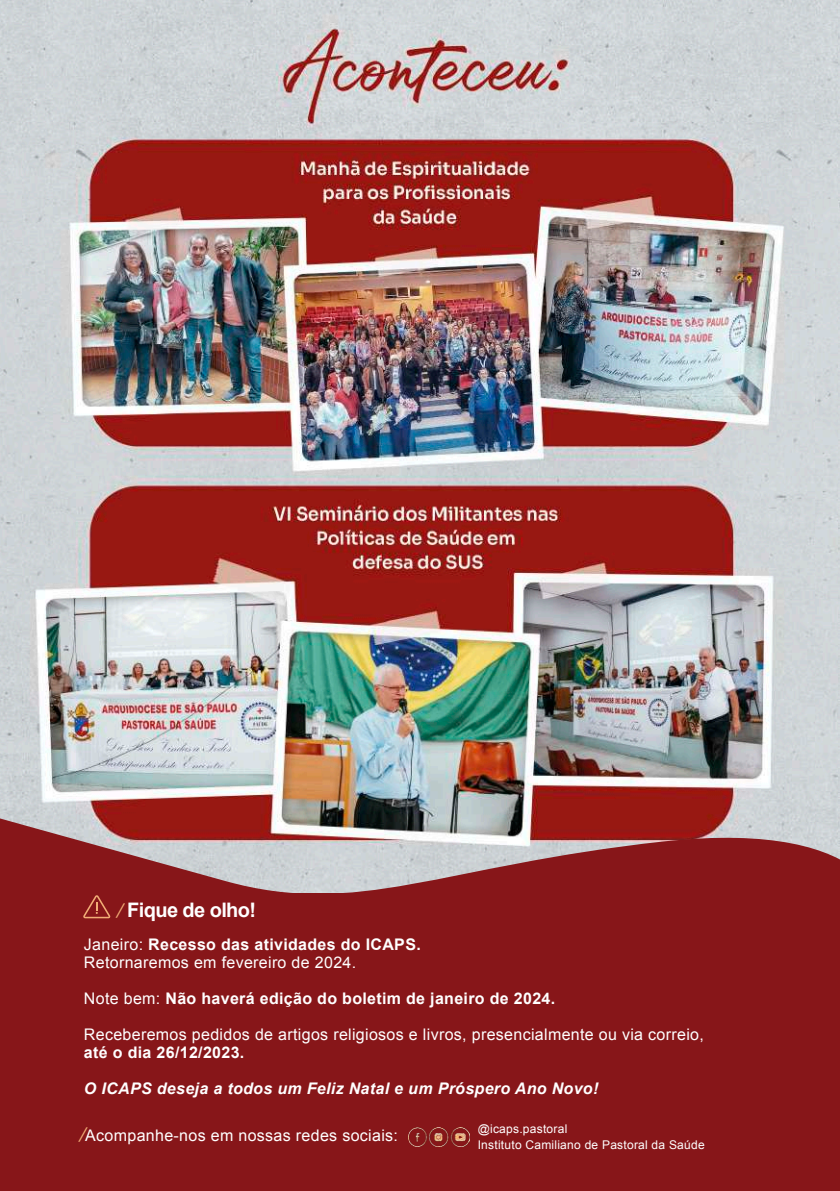
<style>
.page{position:relative;width:840px;height:1191px;background:#fff}
.page>*{position:absolute;margin:0;border:0;box-sizing:border-box;transform-origin:0 0}
.t1{font:700 20px "Arial";letter-spacing:-.03em;color:#fff}
.t2{font:16px/18px "Arial";letter-spacing:.02em;color:#fff}
.t3{font:700 16px "Arial";letter-spacing:.02em;color:#fff}
.t4{font:italic 700 16px "Arial";letter-spacing:.02em;color:#fff}
.t5{font:12px/16.2px "Arial";letter-spacing:.02em;color:#fff}
.s1{font-family:"Myriad Arabic";font-weight:400;font-style:italic;font-size:28px;color:#f1ad76}
.s2{font-weight:700}
.s3{font-weight:400}
.s4{font-family:"Myriad Arabic";font-style:italic;font-size:28px;color:#f1ad76}
</style>
<div class="page">
<img style="left:0;top:0;width:839px;height:809px">
<div style="left:0;top:893px;width:839px;height:298px;background:#871619"></div>
<svg style="left:0;top:809px;width:839px;height:110px;fill:#871619"></svg>
<svg style="left:83px;top:895px;width:27px;height:23px"></svg>
<img style="left:408px;top:1127px;width:61px;height:19px">
<p class="t1" style="left:117px;top:896px;width:141px"><span class="s1">/</span> Fique de olho!</p>
<p class="t2" style="left:84px;top:935px;width:338px">Janeiro: <span class="s2">Recesso das atividades do ICAPS.<br></span>Retornaremos em fevereiro de 2024.</p>
<p class="t3" style="left:84px;top:988px;width:472px"><span class="s3">Note bem:</span> Não haverá edição do boletim de janeiro de 2024.</p>
<p class="t2" style="left:84px;top:1025px;width:621px">Receberemos pedidos de artigos religiosos e livros, presencialmente ou via correio,</p>
<p class="t3" style="left:84px;top:1042px;width:162px">até o dia 26/12/2023.</p>
<p class="t4" style="left:84px;top:1078px;width:515px">O ICAPS deseja a todos um Feliz Natal e um Próspero Ano Novo!</p>
<p class="t2" style="left:79px;top:1126px;width:320px"><span class="s4">/</span>Acompanhe-nos em nossas redes sociais:</p>
<p class="t5" style="left:477px;top:1121px;width:228px">@icaps.pastoral<br>Instituto Camiliano de Pastoral da Saúde</p>
</div>
